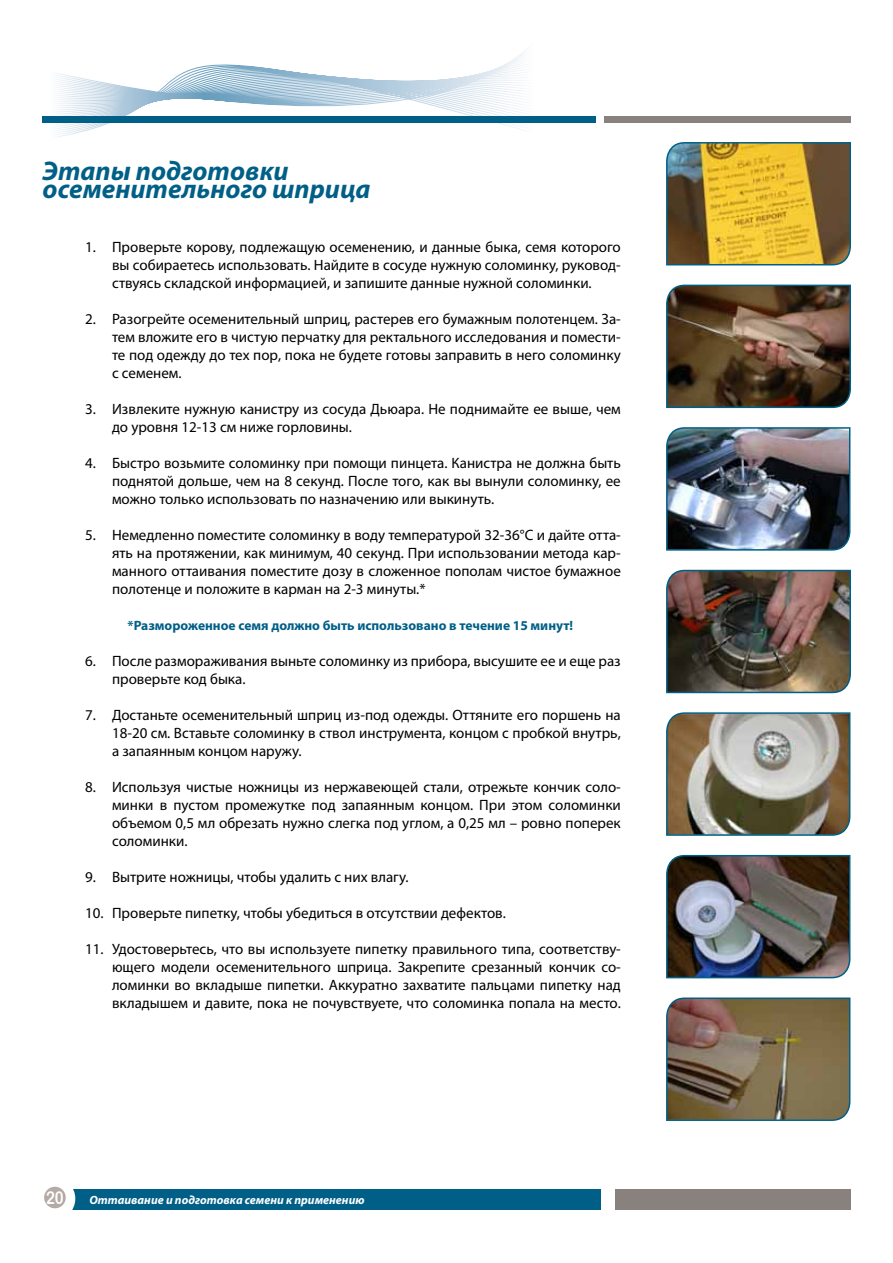
<style>
.page{position:relative;width:893px;height:1263px;background:#fff}
.page>*{position:absolute;margin:0;border:0;box-sizing:border-box;transform-origin:0 0}
.t1{font:italic 700 27px "Myriad Pro";color:#005f87}
.t2{font:17.7px "Arial Rounded MT Bold";color:#fff;scale:.85 1}
.t3{font:15px/18px "Myriad Pro";color:#000;text-align:justify}
.t4{font:700 13.5px "Myriad Pro";color:#005f87}
.t5{font:italic 700 12px "Myriad Pro";color:#fff}
</style>
<div class="page">
<svg style="left:43px;top:52px;width:491px;height:85px"></svg>
<div style="left:47px;top:1188px;width:553px;height:21px;background:#005f87"></div>
<div style="left:43px;top:117px;width:553px;height:6px;background:#005f87"></div>
<div style="left:604px;top:117px;width:246px;height:6px;background:#88817e"></div>
<div style="left:32px;top:1177px;width:43px;height:43px;background:#fff;border-radius:50%"></div>
<div style="left:615px;top:1188px;width:236px;height:21px;background:#88817e"></div>
<div style="left:44px;top:1187px;width:22px;height:21px;background:#b6aaa7;border-radius:50%"></div>
<img style="left:666px;top:284px;width:185px;height:125px">
<svg style="left:666px;top:142px;width:185px;height:124px;background:#ab913a"></svg>
<img style="left:666px;top:427px;width:185px;height:124px">
<img style="left:666px;top:569px;width:185px;height:125px">
<svg style="left:666px;top:712px;width:185px;height:124px;background:#918d7f"></svg>
<img style="left:666px;top:854px;width:185px;height:125px">
<svg style="left:666px;top:997px;width:185px;height:124px;background:#776951"></svg>
<h1 class="t1" style="left:43px;top:153px;width:247px">Этапы подготовки</h1>
<h1 class="t1" style="left:43px;top:171px;width:330px">осеменительного шприца</h1>
<p class="t3" style="left:112px;top:238px;width:510px;text-indent:-27px">1. Проверьте корову, подлежащую осеменению, и данные быка, семя которого вы собираетесь использовать. Найдите в сосуде нужную соломинку, руковод&shy;ствуясь складской информацией, и запишите данные нужной соломинки.</p>
<p class="t3" style="left:112px;top:310px;width:510px;text-indent:-27px">2. Разогрейте осеменительный шприц, растерев его бумажным полотенцем. За&shy;тем вложите его в чистую перчатку для ректального исследования и помести&shy;те под одежду до тех пор, пока не будете готовы заправить в него соломинку с семенем.</p>
<p class="t3" style="left:112px;top:400px;width:510px;text-indent:-27px">3. Извлеките нужную канистру из сосуда Дьюара. Не поднимайте ее выше, чем до уровня 12-13 см ниже горловины.</p>
<p class="t3" style="left:112px;top:454px;width:510px;text-indent:-27px">4. Быстро возьмите соломинку при помощи пинцета. Канистра не должна быть поднятой дольше, чем на 8 секунд. После того, как вы вынули соломинку, ее можно только использовать по назначению или выкинуть.</p>
<p class="t3" style="left:112px;top:526px;width:510px;text-indent:-27px">5. Немедленно поместите соломинку в воду температурой 32-36°C и дайте отта&shy;ять на протяжении, как минимум, 40 секунд. При использовании метода кар&shy;манного оттаивания поместите дозу в сложенное пополам чистое бумажное полотенце и положите в карман на 2-3 минуты.*</p>
<p class="t4" style="left:128px;top:617px;width:447px">*Размороженное семя должно быть использовано в течение 15 минут!</p>
<p class="t3" style="left:112px;top:652px;width:510px;text-indent:-27px">6. После размораживания выньте соломинку из прибора, высушите ее и еще раз проверьте код быка.</p>
<p class="t3" style="left:112px;top:706px;width:510px;text-indent:-27px">7. Достаньте осеменительный шприц из-под одежды. Оттяните его поршень на 18-20 см. Вставьте соломинку в ствол инструмента, концом с пробкой внутрь, а запаянным концом наружу.</p>
<p class="t3" style="left:112px;top:778px;width:510px;text-indent:-27px">8. Используя чистые ножницы из нержавеющей стали, отрежьте кончик соло&shy;минки в пустом промежутке под запаянным концом. При этом соломинки объемом 0,5 мл обрезать нужно слегка под углом, а 0,25 мл – ровно поперек соломинки.</p>
<p class="t3" style="left:85px;top:868px;width:325px">9. Вытрите ножницы, чтобы удалить с них влагу.</p>
<p class="t3" style="left:85px;top:904px;width:422px">10. Проверьте пипетку, чтобы убедиться в отсутствии дефектов.</p>
<p class="t3" style="left:112px;top:940px;width:510px;text-indent:-27px">11. Удостоверьтесь, что вы используете пипетку правильного типа, соответству&shy;ющего модели осеменительного шприца. Закрепите срезанный кончик со&shy;ломинки во вкладыше пипетки. Аккуратно захватите пальцами пипетку над вкладышем и давите, пока не почувствуете, что соломинка попала на место.</p>
<p class="t2" style="left:46px;top:1188px;width:22px">20</p>
<p class="t5" style="left:89px;top:1192px;width:277px">Оттаивание и подготовка семени к применению</p>
</div>
